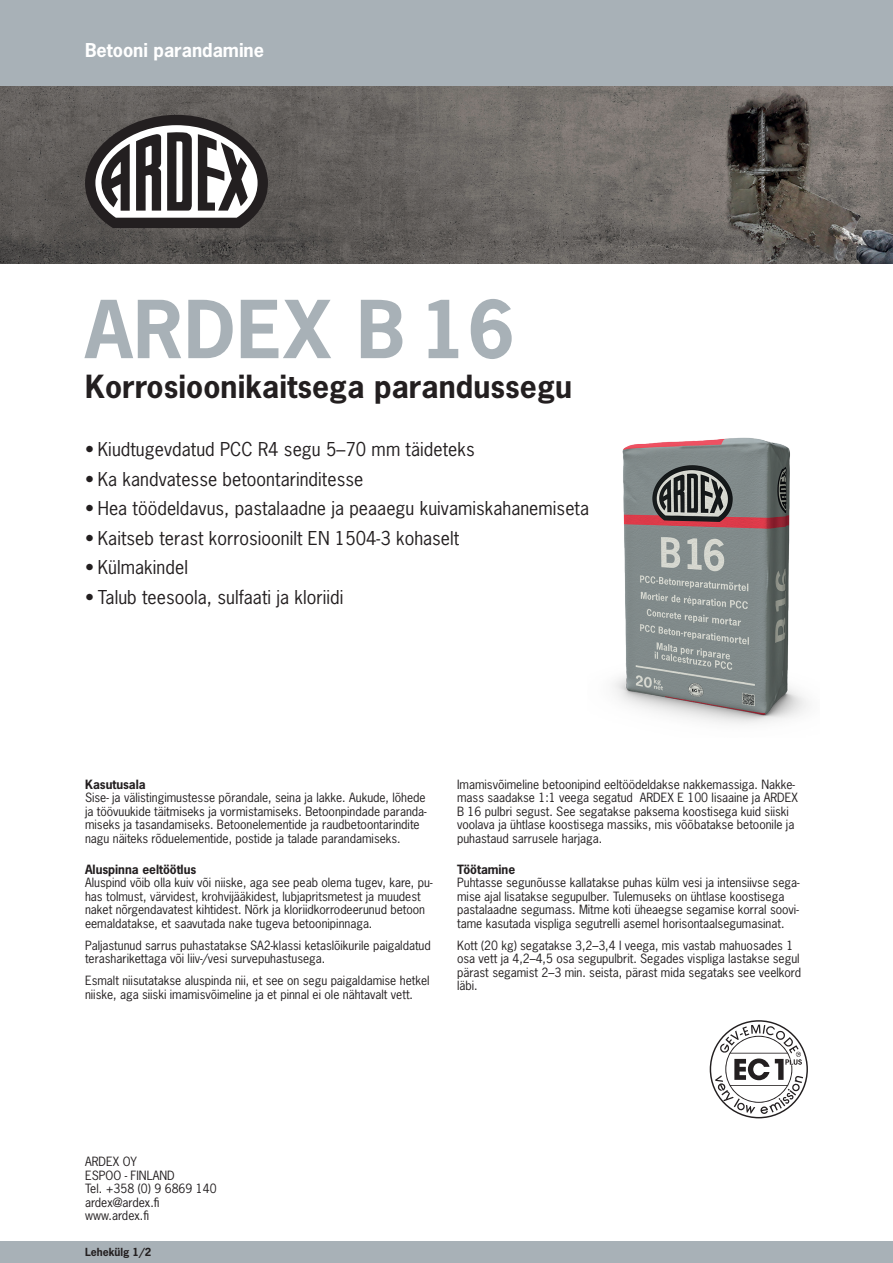
<style>
.page{position:relative;width:893px;height:1263px;background:#fff}
.page>*{position:absolute;margin:0;border:0;box-sizing:border-box;transform-origin:0 0}
.t1{font:700 75px "News Gothic Std";letter-spacing:.015em;color:#a8b1b7}
.t2{font:700 30px "News Gothic Std";letter-spacing:.005em;color:#231f20}
.t3{font:18px "News Gothic Std";letter-spacing:.005em;color:#231f20}
.t4{font:700 18px "News Gothic Std";color:#fff}
.t5{font:12px/13.5px "News Gothic Std";color:#231f20}
.t6{font:700 12px "News Gothic Std";color:#231f20}
.t7{font:700 10.5px "News Gothic Std";color:#231f20}
</style>
<div class="page">
<img style="left:0;top:85px;width:893px;height:179px">
<div style="left:0;top:0;width:893px;height:85px;background:#a8b1b7"></div>
<div style="left:0;top:1242px;width:893px;height:21px;background:#a8b1b7"></div>
<svg style="left:710px;top:1020px;width:98px;height:98px"></svg>
<img style="left:613px;top:437px;width:195px;height:287px">
<svg style="left:85px;top:115px;width:183px;height:113px"></svg>
<h3 class="t4" style="left:85px;top:38px;width:180px">Betooni parandamine</h3>
<h1 class="t1" style="left:85px;top:280px;width:431px">ARDEX B 16</h1>
<h2 class="t2" style="left:85px;top:366px;width:489px">Korrosioonikaitsega parandussegu</h2>
<h3 class="t3" style="left:85px;top:438px;width:391px">• Kiudtugevdatud PCC R4 segu 5–70 mm täideteks</h3>
<h3 class="t3" style="left:85px;top:467px;width:280px">• Ka kandvatesse betoontarinditesse</h3>
<h3 class="t3" style="left:85px;top:497px;width:506px">• Hea töödeldavus, pastalaadne ja peaaegu kuivamiskahanemiseta</h3>
<h3 class="t3" style="left:85px;top:526px;width:376px">• Kaitseb terast korrosioonilt EN 1504-3 kohaselt</h3>
<h3 class="t3" style="left:85px;top:556px;width:104px">• Külmakindel</h3>
<h3 class="t3" style="left:85px;top:585px;width:260px">• Talub teesoola, sulfaati ja kloriidi</h3>
<p class="t6" style="left:85px;top:776px;width:62px">Kasutusala</p>
<p class="t5" style="left:85px;top:791px;width:343px">Sise- ja välistingimustesse põrandale, seina ja lakke. Aukude, lõhede ja töövuukide täitmiseks ja vormistamiseks. Betoonpindade paranda&shy;miseks ja tasandamiseks. Betoonelementide ja raudbetoontarindite nagu näiteks rõduelementide, postide ja talade parandamiseks.</p>
<p class="t6" style="left:85px;top:861px;width:113px">Aluspinna eeltöötlus</p>
<p class="t5" style="left:85px;top:876px;width:349px">Aluspind võib olla kuiv või niiske, aga see peab olema tugev, kare, pu&shy;has tolmust, värvidest, krohvijääkidest, lubjapritsmetest ja muudest naket nõrgendavatest kihtidest. Nõrk ja kloriidkorrodeerunud betoon eemaldatakse, et saavutada nake tugeva betoonipinnaga.</p>
<p class="t5" style="left:85px;top:938px;width:347px">Paljastunud sarrus puhastatakse SA2-klassi ketaslõikurile paigaldatud terasharikettaga või liiv-/vesi survepuhastusega.</p>
<p class="t5" style="left:85px;top:974px;width:346px">Esmalt niisutatakse aluspinda nii, et see on segu paigaldamise hetkel niiske, aga siiski imamisvõimeline ja et pinnal ei ole nähtavalt vett.</p>
<p class="t5" style="left:457px;top:777px;width:342px">Imamisvõimeline betoonipind eeltöödeldakse nakkemassiga. Nakke&shy;mass saadakse 1:1 veega segatud ARDEX E 100 lisaaine ja ARDEX B 16 pulbri segust. See segatakse paksema koostisega kuid siiski voolava ja ühtlase koostisega massiks, mis võõbatakse betoonile ja puhastaud sarrusele harjaga.</p>
<p class="t6" style="left:457px;top:861px;width:60px">Töötamine</p>
<p class="t5" style="left:457px;top:876px;width:344px">Puhtasse segunõusse kallatakse puhas külm vesi ja intensiivse sega&shy;mise ajal lisatakse segupulber. Tulemuseks on ühtlase koostisega pastalaadne segumass. Mitme koti üheaegse segamise korral soovi&shy;tame kasutada vispliga segutrelli asemel horisontaalsegumasinat.</p>
<p class="t5" style="left:457px;top:938px;width:346px">Kott (20 kg) segatakse 3,2–3,4 l veega, mis vastab mahuosades 1 osa vett ja 4,2–4,5 osa segupulbrit. Segades vispliga lastakse segul pärast segamist 2–3 min. seista, pärast mida segataks see veelkord läbi.</p>
<p class="t5" style="left:85px;top:1155px;width:133px">ARDEX OY<br>ESPOO - FINLAND<br>Tel. +358 (0) 9 6869 140 ardex@ardex.fi www.ardex.fi</p>
<p class="t7" style="left:85px;top:1245px;width:68px">Lehekülg 1/2</p>
</div>
